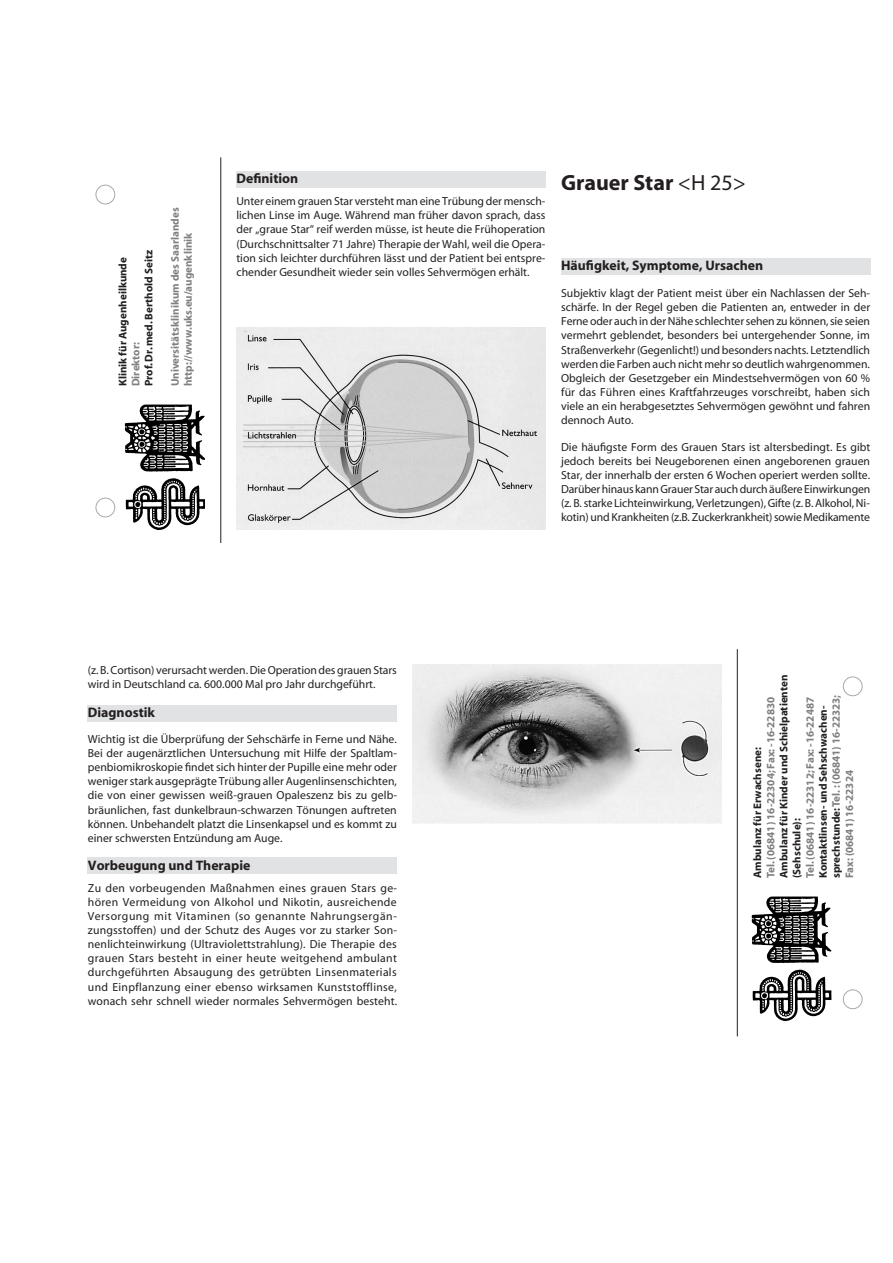
<style>
.page{position:relative;width:893px;height:1263px;background:#fff}
.page>*{position:absolute;margin:0;border:0;box-sizing:border-box;transform-origin:0 0}
.t1{font:22.05px "Myriad Bold+NCSSVR";color:#231f20}
.t2{font:13.8px "Myriad Bold+NCSSVR";color:#231f20}
.t3{font:13.8px "Myriad Bold+WXSALE";color:#231f20}
.t4{font:11.7px/14.1px "Myriad Roman+ZNSSFL";color:#231f20;text-align:justify}
.t5{font:11.7px/14.1px "Myriad Roman+SJBAHA";color:#231f20;text-align:justify}
.t6{font:11.1px/13px "Myriad Bold+WXSALE";color:#231f20}
.t7{font:11.1px/13px "Myriad Bold+NCSSVR";color:#808080}
.t8{font:11.1px "Myriad Bold+WXSALE";color:#808080}
.t9{font:11.1px "Myriad Bold+NCSSVR";color:#231f20}
.s1{font-family:"Myriad Roman+ZNSSFL"}
.s2{color:#808080}
</style>
<div class="page">
<hr style="left:220px;top:157px;width:1px;height:385px;background:#231f20">
<div style="left:96px;top:185px;width:19px;height:19px;border:1px solid #a8a9ad;border-radius:50%"></div>
<div style="left:96px;top:498px;width:19px;height:19px;border:1px solid #a8a9ad;border-radius:50%"></div>
<img style="left:124px;top:404px;width:81px;height:125px">
<div style="left:561px;top:258px;width:309px;height:17px;background:#e1e2e4"></div>
<div style="left:236px;top:171px;width:309px;height:16px;background:#e1e2e4"></div>
<img style="left:236px;top:327px;width:309px;height:202px">
<hr style="left:737px;top:649px;width:1px;height:387px;background:#231f20">
<div style="left:843px;top:676px;width:19px;height:20px;border:1px solid #a8a9ad;border-radius:50%"></div>
<div style="left:843px;top:989px;width:19px;height:20px;border:1px solid #a8a9ad;border-radius:50%"></div>
<img style="left:751px;top:896px;width:80px;height:125px">
<div style="left:88px;top:706px;width:309px;height:16px;background:#e1e2e4"></div>
<div style="left:88px;top:858px;width:309px;height:16px;background:#e1e2e4"></div>
<img style="left:413px;top:665px;width:309px;height:158px">
<p class="t9" style="left:145px;top:386px;width:138px;rotate:-90deg">Prof. Dr. med. Berthold Seitz</p>
<p class="t9" style="left:118px;top:386px;width:131px;rotate:-90deg">Klinik für Augenheilkunde</p>
<p class="t7" style="left:130px;top:386px;width:46px;rotate:-90deg">Direktor:</p>
<p class="t7" style="left:169px;top:386px;width:180px;rotate:-90deg">Universitätsklinikum des Saarlandes http://www.uks.eu/augenklinik</p>
<p class="t2" style="left:236px;top:173px;width:63px">Definition</p>
<p class="t4" style="left:236px;top:195px;width:311px">Unter einem grauen Star versteht man eine Trübung der mensch&shy;lichen Linse im Auge. Während man früher davon sprach, dass der „graue Star“ reif werden müsse, ist heute die Frühoperation (Durchschnittsalter 71 Jahre) Therapie der Wahl, weil die Opera&shy;tion sich leichter durchführen lässt und der Patient bei entspre&shy;chender Gesundheit wieder sein volles Sehvermögen erhält.</p>
<h1 class="t1" style="left:561px;top:174px;width:186px">Grauer Star <span class="s1">&lt;H 25&gt;</span></h1>
<p class="t2" style="left:561px;top:260px;width:203px">Häufigkeit, Symptome, Ursachen</p>
<p class="t4" style="left:561px;top:287px;width:311px">Subjektiv klagt der Patient meist über ein Nachlassen der Seh&shy;schärfe. In der Regel geben die Patienten an, entweder in der Ferne oder auch in der Nähe schlechter sehen zu können, sie seien vermehrt geblendet, besonders bei untergehender Sonne, im Straßenverkehr (Gegenlicht!) und besonders nachts. Letztendlich werden die Farben auch nicht mehr so deutlich wahrgenommen.<br>Obgleich der Gesetzgeber ein Mindestsehvermögen von 60 % für das Führen eines Kraftfahrzeuges vorschreibt, haben sich viele an ein herabgesetztes Sehvermögen gewöhnt und fahren dennoch Auto.</p>
<p class="t4" style="left:561px;top:441px;width:311px">Die häufigste Form des Grauen Stars ist altersbedingt. Es gibt jedoch bereits bei Neugeborenen einen angeborenen grauen Star, der innerhalb der ersten 6 Wochen operiert werden sollte.<br>Darüber hinaus kann Grauer Star auch durch äußere Einwirkungen (z. B. starke Lichteinwirkung, Verletzungen), Gifte (z. B. Alkohol, Ni&shy;kotin) und Krankheiten (z.B. Zuckerkrankheit) sowie Medikamente</p>
<p class="t5" style="left:88px;top:663px;width:310px">(z. B. Cortison) verursacht werden. Die Operation des grauen Stars wird in Deutschland ca. 600.000 Mal pro Jahr durchgeführt.</p>
<p class="t3" style="left:88px;top:707px;width:69px">Diagnostik</p>
<p class="t5" style="left:88px;top:733px;width:311px">Wichtig ist die Überprüfung der Sehschärfe in Ferne und Nähe.<br>Bei der augenärztlichen Untersuchung mit Hilfe der Spaltlam&shy;penbiomikroskopie findet sich hinter der Pupille eine mehr oder weniger stark ausgeprägte Trübung aller Augenlinsenschichten, die von einer gewissen weiß-grauen Opaleszenz bis zu gelb&shy;bräunlichen, fast dunkelbraun-schwarzen Tönungen auftreten können. Unbehandelt platzt die Linsenkapsel und es kommt zu einer schwersten Entzündung am Auge.</p>
<p class="t3" style="left:88px;top:860px;width:164px">Vorbeugung und Therapie</p>
<p class="t5" style="left:88px;top:882px;width:311px">Zu den vorbeugenden Maßnahmen eines grauen Stars ge&shy;hören Vermeidung von Alkohol und Nikotin, ausreichende Versorgung mit Vitaminen (so genannte Nahrungsergän&shy;zungsstoffen) und der Schutz des Auges vor zu starker Son&shy;nenlichteinwirkung (Ultraviolettstrahlung). Die Therapie des grauen Stars besteht in einer heute weitgehend ambulant durchgeführten Absaugung des getrübten Linsenmaterials und Einpflanzung einer ebenso wirksamen Kunststofflinse, wonach sehr schnell wieder normales Sehvermögen besteht.</p>
<p class="t6" style="left:778px;top:878px;width:205px;rotate:-90deg">Ambulanz für Kinder und Schielpatienten (Sehschule):</p>
<p class="t8" style="left:806px;top:878px;width:182px;rotate:-90deg">Tel. (06841) 16-22312; Fax: -16-22487</p>
<p class="t6" style="left:817px;top:878px;width:185px;rotate:-90deg">Kontaktlinsen- und Sehschwachen&shy;sprechstunde: <span class="s2">Tel. : (06841) 16-22323;<br>Fax: (06841) 16-22324</span></p>
<p class="t8" style="left:766px;top:878px;width:182px;rotate:-90deg">Tel. (06841) 16-22304; Fax: -16-22830</p>
<p class="t6" style="left:752px;top:878px;width:132px;rotate:-90deg">Ambulanz für Erwachsene:</p>
</div>
